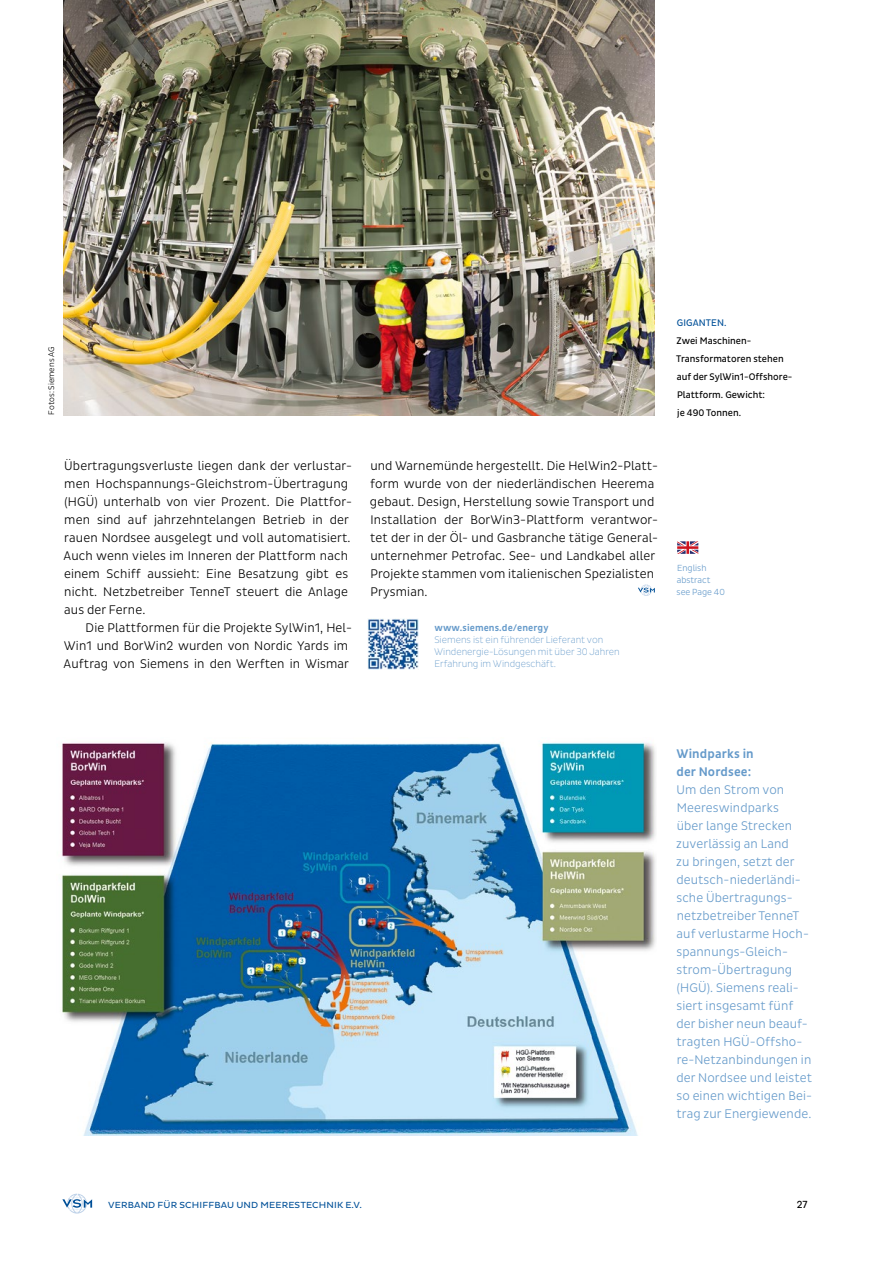
<style>
.page{position:relative;width:893px;height:1263px;background:#fff}
.page>*{position:absolute;margin:0;border:0;box-sizing:border-box;transform-origin:0 0}
.t1{font:300 12.75px/18px "Pluto Sans Cond";letter-spacing:.01em;color:#000}
.t2{font:300 12.75px/18px "Pluto Sans Cond";letter-spacing:.01em;color:#659aca}
.t3{font:500 12.75px/18px "Pluto Sans Cond";letter-spacing:.01em;color:#659aca}
.t4{font:10.5px "Pluto Sans Cond";color:#000}
.t5{font:300 9.75px/12px "Pluto Sans Cond Ex";color:#659aca}
.t6{font:9.75px/18px "Pluto Sans Cond";color:#000}
.t7{font:500 9.75px "Pluto Sans Cond";letter-spacing:.01em;color:#659aca}
.t8{font:9.75px "Pluto Sans Cond";letter-spacing:.015em;color:#005098}
.t9{font:9px "Pluto Sans";letter-spacing:.015em;color:#005098}
.t10{font:300 9px/12px "Pluto Sans Cond";color:#659aca}
.t11{font:300 8.25px "Pluto Sans Cond";color:#000}
</style>
<div class="page">
<img style="left:367px;top:619px;width:51px;height:51px">
<img style="left:64px;top:0;width:591px;height:416px">
<img style="left:61px;top:742px;width:595px;height:393px">
<svg style="left:677px;top:541px;width:21px;height:13px"></svg>
<svg style="left:638px;top:584px;width:17px;height:12px"></svg>
<svg style="left:62px;top:1194px;width:30px;height:19px"></svg>
<p class="t11" style="left:47px;top:415px;width:69px;rotate:-90deg">Fotos: Siemens AG</p>
<p class="t1" style="left:64px;top:456px;width:290px">Übertragungsverluste liegen dank der verlustar&shy;men Hochspannungs-Gleichstrom-Übertragung (HGÜ) unterhalb von vier Prozent. Die Plattfor&shy;men sind auf jahrzehntelangen Betrieb in der rauen Nordsee ausgelegt und voll automatisiert.<br>Auch wenn vieles im Inneren der Plattform nach einem Schiff aussieht: Eine Besatzung gibt es nicht. Netzbetreiber TenneT steuert die Anlage aus der Ferne.</p>
<p class="t1" style="left:64px;top:618px;width:290px;text-indent:22px">Die Plattformen für die Projekte SylWin1, Hel-<br>Win1 und BorWin2 wurden von Nordic Yards im<br>Auftrag von Siemens in den Werften in Wismar</p>
<p class="t1" style="left:370px;top:456px;width:290px">und Warnemünde hergestellt. Die HelWin2-Platt&shy;form wurde von der niederländischen Heerema gebaut. Design, Herstellung sowie Transport und Installation der BorWin3-Plattform verantwor&shy;tet der in der Öl- und Gasbranche tätige General&shy;unternehmer Petrofac. See- und Landkabel aller Projekte stammen vom italienischen Spezialisten Prysmian.</p>
<p class="t7" style="left:434px;top:622px;width:116px">www.siemens.de/energy</p>
<p class="t5" style="left:434px;top:634px;width:187px">Siemens ist ein führender Lieferant von<br>Windenergie-Lösungen mit über 30 Jahren<br>Erfahrung im Windgeschäft.</p>
<p class="t8" style="left:677px;top:317px;width:51px">GIGANTEN.</p>
<p class="t6" style="left:676px;top:331px;width:118px">Zwei Maschinen-<br>Transformatoren stehen auf der SylWin1-Offshore-<br>Plattform. Gewicht:<br>je 490 Tonnen.</p>
<p class="t10" style="left:677px;top:562px;width:50px">English abstract see Page 40</p>
<p class="t3" style="left:676px;top:745px;width:79px">Windparks in der Nordsee:</p>
<p class="t2" style="left:676px;top:780px;width:137px">Um den Strom von<br>Meereswindparks<br>über lange Strecken zuverlässig an Land<br>zu bringen, setzt der deutsch-niederländi&shy;sche Übertragungs&shy;netzbetreiber TenneT auf verlustarme Hoch&shy;spannungs-Gleich&shy;strom-Übertragung (HGÜ). Siemens reali&shy;siert insgesamt fünf der bisher neun beauf&shy;tragten HGÜ-Offsho&shy;re-Netzanbindungen in der Nordsee und leistet so einen wichtigen Bei&shy;trag zur Energiewende.</p>
<p class="t9" style="left:108px;top:1199px;width:255px">VERBAND FÜR SCHIFFBAU UND MEERESTECHNIK E.V.</p>
<p class="t4" style="left:797px;top:1198px;width:12px">27</p>
</div>
